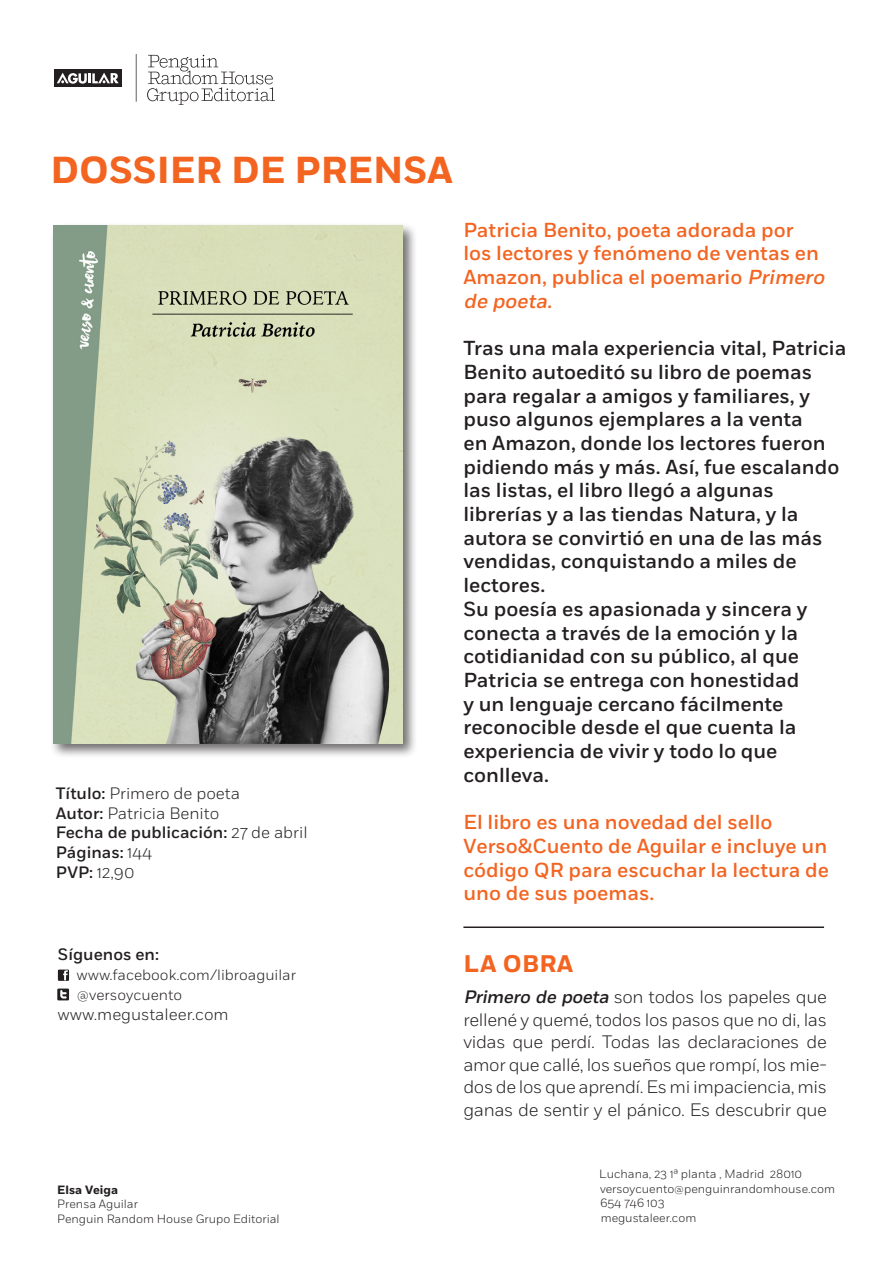
<style>
.page{position:relative;width:893px;height:1263px;background:#fff}
.page>*{position:absolute;margin:0;border:0;box-sizing:border-box;transform-origin:0 0}
.t1{font:700 37.5px "Fort";color:#f36421}
.t2{font:700 24px "Fort";letter-spacing:.01em;color:#f36421}
.t3{font:500 20.25px/23.7px "Fort";color:#231f20}
.t4{font:500 20.25px/23.7px "Fort";color:#f36421}
.t5{font:300 18px/22.5px "Fort";letter-spacing:-.02em;color:#231f20;text-align:justify}
.t6{font:500 16.5px/19.8px "Fort";color:#231f20}
.t7{font:300 16.5px "Fort";color:#231f20}
.t8{font:300 15px "Fort";color:#231f20}
.t9{font:300 12px/14.2px "Fort";color:#231f20}
.t10{font:700 12px "Fort";color:#231f20}
.s1{font-weight:500}
.s2{font-weight:300}
.s3{font-style:italic}
.s4{font-weight:500;font-style:italic}
</style>
<div class="page">
<div style="left:50px;top:222px;width:367px;height:537px;background:#231f20;opacity:.65"></div>
<img style="left:53px;top:226px;width:349px;height:517px">
<svg style="left:136px;top:54px;width:139px;height:51px"></svg>
<div style="left:54px;top:70px;width:68px;height:17px;background:#231f20"></div>
<svg style="left:57px;top:73px;width:62px;height:11px"></svg>
<hr style="left:463px;top:926px;width:361px;height:2px;background:#231f20">
<div style="left:57px;top:988px;width:12px;height:12px;background:#231f20"></div>
<svg style="left:60px;top:990px;width:7px;height:8px"></svg>
<div style="left:58px;top:969px;width:11px;height:12px;background:#231f20"></div>
<svg style="left:63px;top:970px;width:5px;height:10px"></svg>
<h1 class="t1" style="left:51px;top:147px;width:404px">DOSSIER DE PRENSA</h1>
<p class="t7" style="left:56px;top:783px;width:186px"><span class="s1">Título:</span> Primero de poeta</p>
<p class="t6" style="left:56px;top:803px;width:253px">Autor: <span class="s2">Patricia Benito<br></span>Fecha de publicación: <span class="s2">27 de abril</span></p>
<p class="t6" style="left:56px;top:843px;width:98px">Páginas: <span class="s2">144</span></p>
<p class="t7" style="left:56px;top:862px;width:80px"><span class="s1">PVP:</span> 12,90</p>
<p class="t4" style="left:463px;top:218px;width:367px">Patricia Benito, poeta adorada por<br>los lectores y fenómeno de ventas en<br>Amazon, publica el poemario <span class="s3">Primero de poeta.</span></p>
<p class="t3" style="left:463px;top:337px;width:384px">Tras una mala experiencia vital, Patricia Benito autoeditó su libro de poemas para regalar a amigos y familiares, y puso algunos ejemplares a la venta<br>en Amazon, donde los lectores fueron pidiendo más y más. Así, fue escalando las listas, el libro llegó a algunas librerías y a las tiendas Natura, y la autora se convirtió en una de las más vendidas, conquistando a miles de lectores.</p>
<p class="t3" style="left:463px;top:597px;width:346px">Su poesía es apasionada y sincera y conecta a través de la emoción y la cotidianidad con su público, al que<br>Patricia se entrega con honestidad y un lenguaje cercano fácilmente reconocible desde el que cuenta la experiencia de vivir y todo lo que conlleva.</p>
<p class="t4" style="left:463px;top:811px;width:367px">El libro es una novedad del sello<br>Verso&amp;Cuento de Aguilar e incluye un código QR para escuchar la lectura de uno de sus poemas.</p>
<p class="t6" style="left:58px;top:945px;width:103px">Síguenos en:</p>
<p class="t8" style="left:77px;top:966px;width:221px">www.facebook.com/libroaguilar</p>
<p class="t8" style="left:77px;top:986px;width:107px">@versoycuento</p>
<p class="t7" style="left:58px;top:1004px;width:172px">www.megustaleer.com</p>
<p class="t2" style="left:463px;top:949px;width:111px">LA OBRA</p>
<p class="t5" style="left:463px;top:986px;width:365px"><span class="s4">Primero de poeta</span> son todos los papeles que rellené y quemé, todos los pasos que no di, las vidas que perdí. Todas las declaraciones de amor que callé, los sueños que rompí, los mie&shy;dos de los que aprendí. Es mi impaciencia, mis ganas de sentir y el pánico. Es descubrir que</p>
<p class="t10" style="left:57px;top:1182px;width:62px">Elsa Veiga</p>
<p class="t9" style="left:57px;top:1197px;width:82px">Prensa Aguilar</p>
<p class="t9" style="left:57px;top:1211px;width:224px">Penguin Random House Grupo Editorial</p>
<p class="t9" style="left:599px;top:1167px;width:237px">Luchana, 23 1ª planta , Madrid 28010 versoycuento@penguinrandomhouse.com</p>
<p class="t9" style="left:600px;top:1196px;width:66px">654 746 103</p>
<p class="t9" style="left:601px;top:1211px;width:97px">megustaleer.com</p>
</div>
